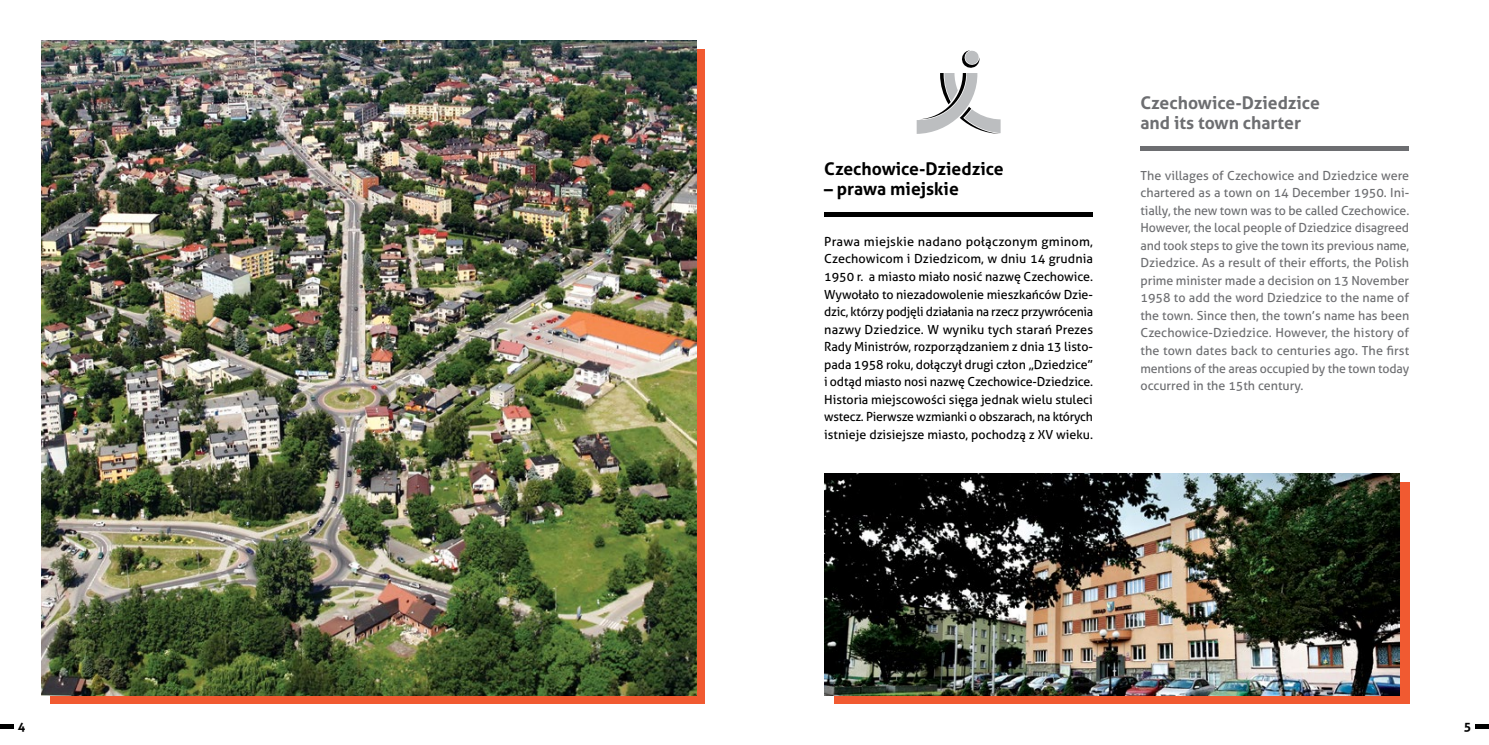
<style>
.page{position:relative;width:1489px;height:745px;background:#fff}
.page>*{position:absolute;margin:0;border:0;box-sizing:border-box;transform-origin:0 0}
.t1{font:700 17.5px/20px "Aller";color:#6d6e71}
.t2{font:700 17.5px "Aller";color:#000}
.t3{font:12.5px/17.5px "Aller";letter-spacing:-.01em;color:#6d6e71;text-align:justify}
.t4{font:12.5px/17.5px "Aller";color:#000;text-align:justify}
.t5{font:700 12.5px "Aller";color:#000}
</style>
<div class="page">
<div style="left:0;top:723px;width:13px;height:5px;background:#000"></div>
<div style="left:50px;top:49px;width:654px;height:654px;background:#f15a31"></div>
<img style="left:42px;top:41px;width:654px;height:654px">
<div style="left:1475px;top:723px;width:13px;height:5px;background:#000"></div>
<div style="left:824px;top:212px;width:268px;height:5px;background:#000"></div>
<div style="left:1140px;top:146px;width:268px;height:5px;background:#6d6e71"></div>
<div style="left:834px;top:482px;width:574px;height:221px;background:#f15a31"></div>
<img style="left:824px;top:473px;width:575px;height:222px">
<svg style="left:916px;top:50px;width:84px;height:84px"></svg>
<h1 class="t2" style="left:824px;top:158px;width:181px">Czechowice-Dziedzice</h1>
<h1 class="t2" style="left:824px;top:178px;width:136px">– prawa miejskie</h1>
<p class="t4" style="left:824px;top:232px;width:270px">Prawa miejskie nadano połączonym gminom, Czechowicom i Dziedzicom, w dniu 14 grudnia 1950 r. a miasto miało nosić nazwę Czechowice.<br>Wywołało to niezadowolenie mieszkańców Dzie&shy;dzic, którzy podjęli działania na rzecz przywrócenia nazwy Dziedzice. W wyniku tych starań Prezes Rady Ministrów, rozporządzaniem z dnia 13 listo&shy;pada 1958 roku, dołączył drugi człon „Dziedzice” i odtąd miasto nosi nazwę Czechowice-Dziedzice.<br>Historia miejscowości sięga jednak wielu stuleci wstecz. Pierwsze wzmianki o obszarach, na których istnieje dzisiejsze miasto, pochodzą z XV wieku.</p>
<h1 class="t1" style="left:1140px;top:92px;width:181px">Czechowice-Dziedzice and its town charter</h1>
<p class="t3" style="left:1140px;top:166px;width:270px">The villages of Czechowice and Dziedzice were chartered as a town on 14 December 1950. Ini&shy;tially, the new town was to be called Czechowice.<br>However, the local people of Dziedzice disagreed and took steps to give the town its previous name, Dziedzice. As a result of their efforts, the Polish prime minister made a decision on 13 November 1958 to add the word Dziedzice to the name of the town. Since then, the town’s name has been Czechowice-Dziedzice. However, the history of the town dates back to centuries ago. The first mentions of the areas occupied by the town today occurred in the 15th century.</p>
<p class="t5" style="left:18px;top:718px;width:9px">4</p>
<p class="t5" style="left:1463px;top:718px;width:9px">5</p>
</div>
